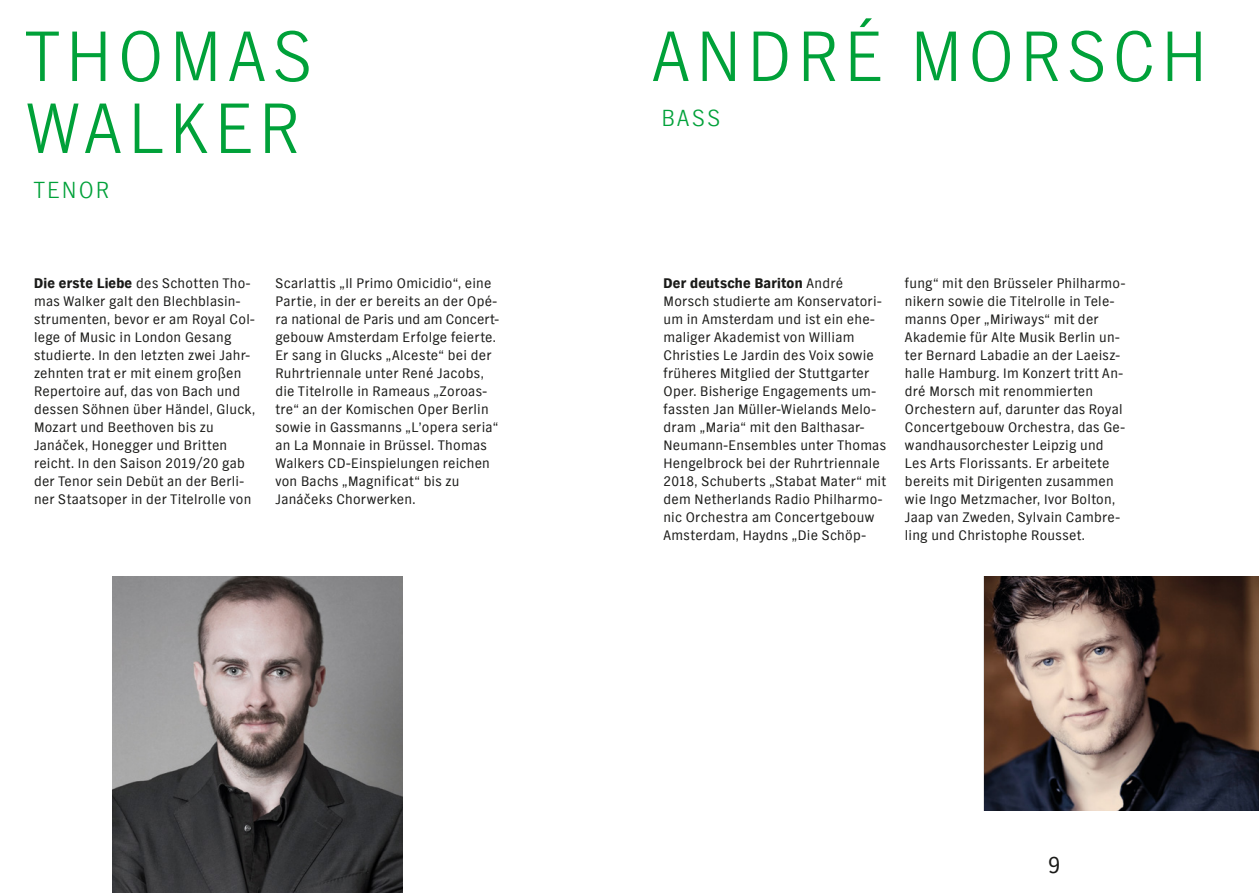
<style>
.page{position:relative;width:1259px;height:893px;background:#fff}
.page>*{position:absolute;margin:0;border:0;box-sizing:border-box;transform-origin:0 0}
.t1{font:69px/72px "NDR Sans D Light";letter-spacing:.085em;color:#00a139}
.t2{font:22.5px "NDR Sans D Light";letter-spacing:.11em;color:#00a139}
.t3{font:22.5px "NDR Sans D Regular";color:#1a1a18}
.t4{font:13.5px/18px "NDR Sans D Regular";letter-spacing:.02em;color:#1a1a18}
.t5{font:13.5px "NDR Sans D Black";letter-spacing:.01em;color:#1a1a18}
.s1{font-family:"NDR Sans D Black"}
.s2{font-family:"NDR Sans D Regular"}
</style>
<div class="page">
<img style="left:113px;top:576px;width:289px;height:317px">
<img style="left:984px;top:576px;width:275px;height:234px">
<h1 class="t1" style="left:26px;top:20px;width:287px">THOMAS<br>WALKER</h1>
<h2 class="t2" style="left:34px;top:175px;width:77px">TENOR</h2>
<p class="t4" style="left:34px;top:274px;width:223px"><span class="s1">Die erste Liebe</span> des Schotten Tho&shy;mas Walker galt den Blechblasin&shy;strumenten, bevor er am Royal Col&shy;lege of Music in London Gesang studierte. In den letzten zwei Jahr&shy;zehnten trat er mit einem großen<br>Repertoire auf, das von Bach und dessen Söhnen über Händel, Gluck,<br>Mozart und Beethoven bis zu<br>Janáček, Honegger und Britten reicht. In den Saison 2019/20 gab der Tenor sein Debüt an der Berli&shy;ner Staatsoper in der Titelrolle von</p>
<p class="t4" style="left:275px;top:274px;width:225px">Scarlattis „Il Primo Omicidio“, eine Partie, in der er bereits an der Opé&shy;ra national de Paris und am Concert&shy;gebouw Amsterdam Erfolge feierte.<br>Er sang in Glucks „Alceste“ bei der Ruhrtriennale unter René Jacobs, die Titelrolle in Rameaus „Zoroas&shy;tre“ an der Komischen Oper Berlin sowie in Gassmanns „L̓opera seria“ an La Monnaie in Brüssel. Thomas Walkers CD-Einspielungen reichen von Bachs „Magnificat“ bis zu Janáčeks Chorwerken.</p>
<h1 class="t1" style="left:652px;top:20px;width:556px">ANDRÉ MORSCH</h1>
<h2 class="t2" style="left:661px;top:103px;width:60px">BASS</h2>
<p class="t5" style="left:663px;top:274px;width:181px">Der deutsche Bariton <span class="s2">André</span></p>
<p class="t4" style="left:663px;top:292px;width:224px">Morsch studierte am Konservatori&shy;um in Amsterdam und ist ein ehe&shy;maliger Akademist von William Christies Le Jardin des Voix sowie früheres Mitglied der Stuttgarter Oper. Bisherige Engagements um&shy;fassten Jan Müller-Wielands Melo&shy;dram „Maria“ mit den Balthasar-Neumann-Ensembles unter Thomas Hengelbrock bei der Ruhrtriennale 2018, Schuberts „Stabat Mater“ mit dem Netherlands Radio Philharmo&shy;nic Orchestra am Concertgebouw Amsterdam, Haydns „Die Schöp-</p>
<p class="t4" style="left:905px;top:274px;width:221px">fung“ mit den Brüsseler Philharmo&shy;nikern sowie die Titelrolle in Tele&shy;manns Oper „Miriways“ mit der Akademie für Alte Musik Berlin un&shy;ter Bernard Labadie an der Laeisz&shy;halle Hamburg. Im Konzert tritt An&shy;dré Morsch mit renommierten Orchestern auf, darunter das Royal Concertgebouw Orchestra, das Ge&shy;wandhausorchester Leipzig und Les Arts Florissants. Er arbeitete bereits mit Dirigenten zusammen wie Ingo Metzmacher, Ivor Bolton, Jaap van Zweden, Sylvain Cambre&shy;ling und Christophe Rousset.</p>
<h2 class="t3" style="left:1047px;top:849px;width:14px">9</h2>
</div>
